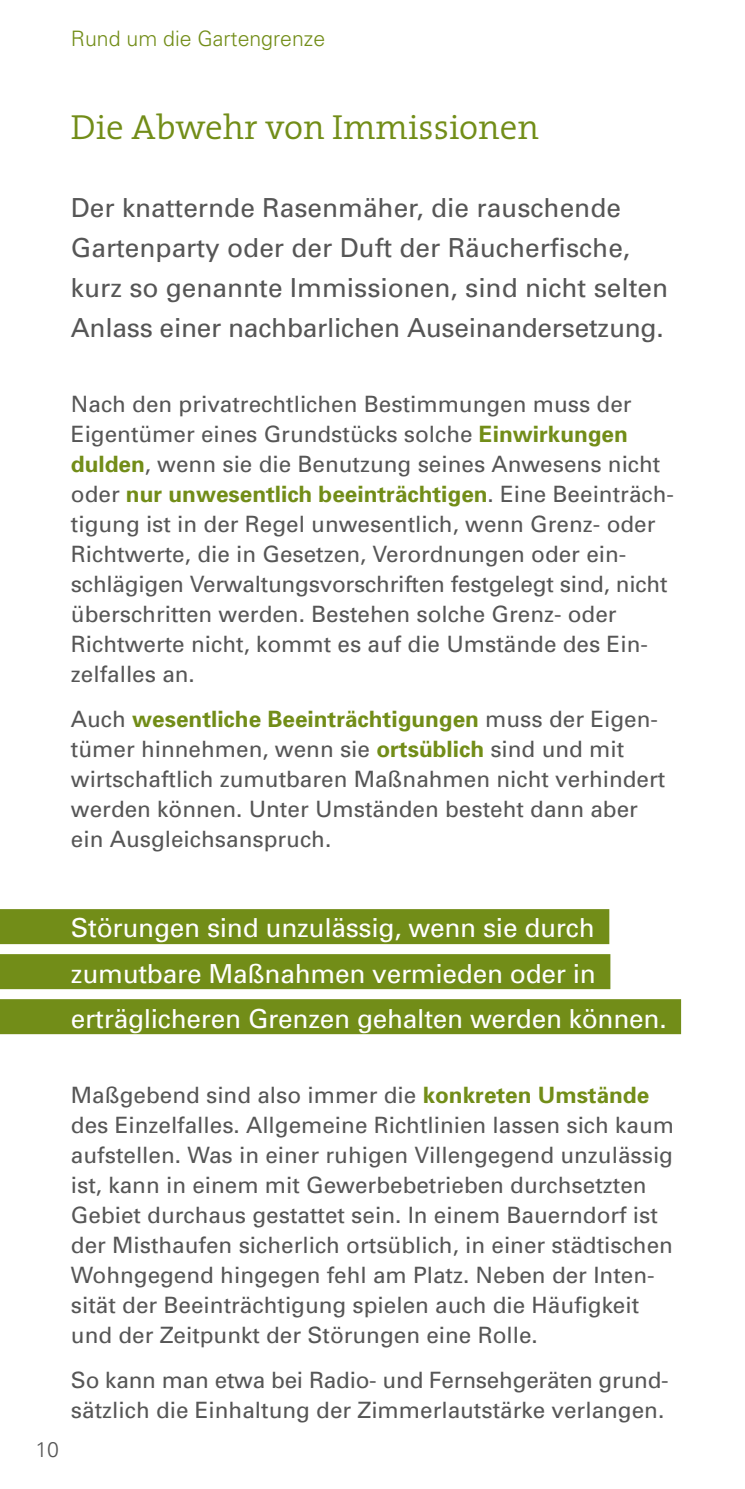
<style>
.page{position:relative;width:745px;height:1489px;background:#fff}
.page>*{position:absolute;margin:0;border:0;box-sizing:border-box;transform-origin:0 0}
.t1{font:300 35px "The Serif";color:#728d18}
.P-Einleitung{font:26.25px/40px "Univers";color:#565656}
.H4-Zwischenhead_links{font:26.25px "Univers";letter-spacing:-.01em;color:#fff}
.P-Copy{font:22.5px/30px "Univers";color:#565656}
.t2{font:300 21.25px "Univers";color:#728d18}
.t3{font:300 21.25px "Univers";color:#565656}
.s1{font-weight:700;color:#728d18}
</style>
<div class="page">
<div style="left:0;top:909px;width:609px;height:35px;background:#728d18"></div>
<div style="left:0;top:954px;width:610px;height:35px;background:#728d18"></div>
<div style="left:0;top:999px;width:680px;height:35px;background:#728d18"></div>
<p class="t2" style="left:71px;top:25px;width:255px">Rund um die Gartengrenze</p>
<h2 class="t1" style="left:71px;top:98px;width:469px">Die Abwehr von Immissionen</h2>
<p class="P-Einleitung" style="left:71px;top:187px;width:598px">Der knatternde Rasenmäher, die rauschende Gartenparty oder der Duft der Räucherfische, kurz so genannte Immissionen, sind nicht selten Anlass einer nachbarlichen Auseinandersetzung.</p>
<p class="P-Copy" style="left:71px;top:389px;width:604px">Nach den privatrechtlichen Bestimmungen muss der Eigentümer eines Grundstücks solche <span class="s1">Einwirkungen dulden</span>, wenn sie die Benutzung seines Anwesens nicht oder <span class="s1">nur unwesentlich beeinträchtigen</span>. Eine Beeinträch&shy;tigung ist in der Regel unwesentlich, wenn Grenz- oder Richtwerte, die in Gesetzen, Verordnungen oder ein&shy;schlägigen Verwaltungsvorschriften festgelegt sind, nicht überschritten werden. Bestehen solche Grenz- oder Richtwerte nicht, kommt es auf die Umstände des Ein&shy;zelfalles an.</p>
<p class="P-Copy" style="left:71px;top:704px;width:595px">Auch <span class="s1">wesentliche Beeinträchtigungen</span> muss der Eigen&shy;tümer hinnehmen, wenn sie <span class="s1">ortsüblich</span> sind und mit wirtschaftlich zumutbaren Maßnahmen nicht verhindert werden können. Unter Umständen besteht dann aber ein Ausgleichsanspruch.</p>
<h4 class="H4-Zwischenhead_links" style="left:71px;top:911px;width:525px">Störungen sind unzulässig, wenn sie durch</h4>
<h4 class="H4-Zwischenhead_links" style="left:71px;top:956px;width:526px">zumutbare Maßnahmen vermieden oder in</h4>
<h4 class="H4-Zwischenhead_links" style="left:71px;top:1001px;width:596px">erträglicheren Grenzen gehalten werden können.</h4>
<p class="t3" style="left:35px;top:1435px;width:25px">10</p>
<p class="P-Copy" style="left:71px;top:1079px;width:604px">Maßgebend sind also immer die <span class="s1">konkreten Umstände </span>des Einzelfalles. Allgemeine Richtlinien lassen sich kaum aufstellen. Was in einer ruhigen Villengegend unzulässig ist, kann in einem mit Gewerbebetrieben durchsetzten Gebiet durchaus gestattet sein. In einem Bauerndorf ist der Misthaufen sicherlich ortsüblich, in einer städtischen Wohngegend hingegen fehl am Platz. Neben der Inten&shy;sität der Beeinträchtigung spielen auch die Häufigkeit und der Zeitpunkt der Störungen eine Rolle.</p>
<p class="P-Copy" style="left:71px;top:1364px;width:599px">So kann man etwa bei Radio- und Fernsehgeräten grund&shy;sätzlich die Einhaltung der Zimmerlautstärke verlangen.</p>
</div>
